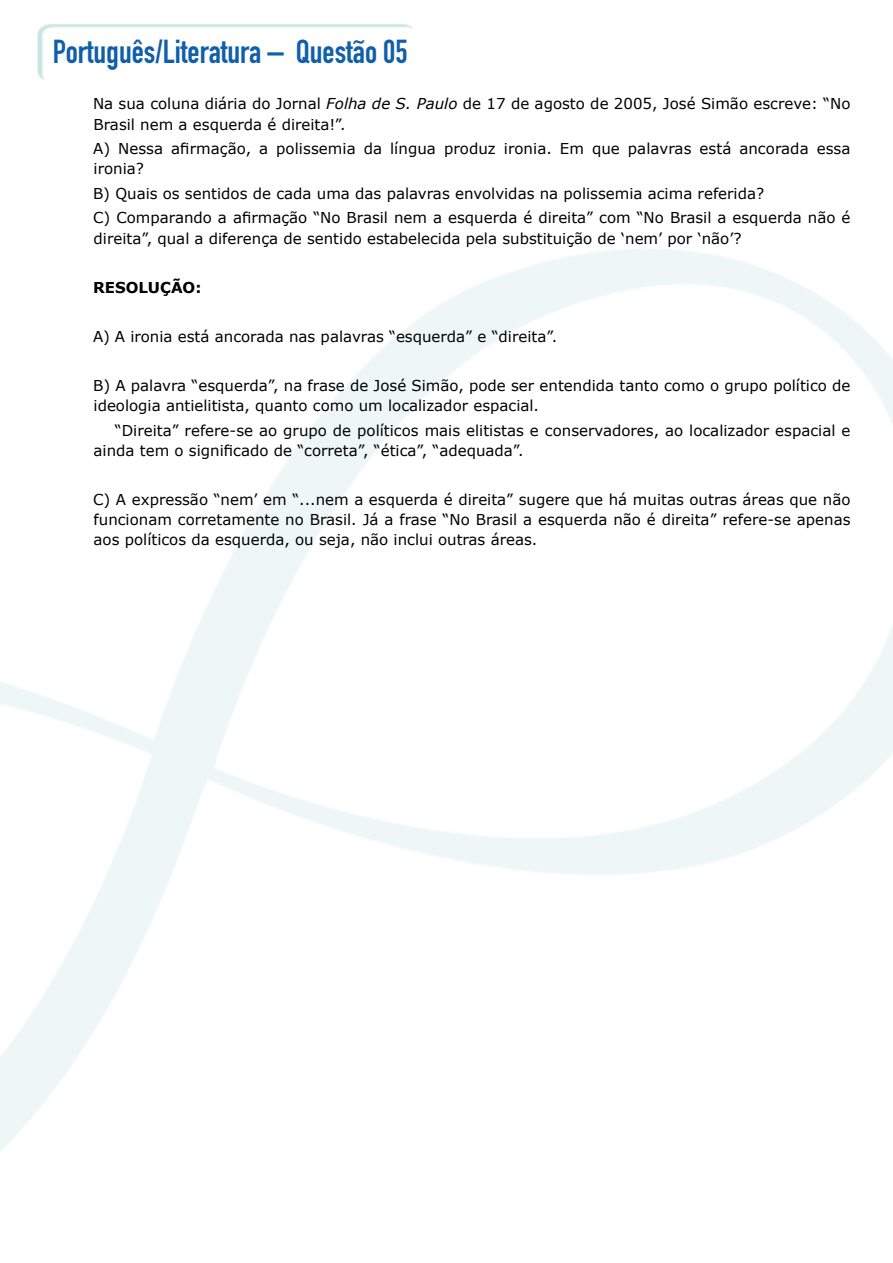
<style>
.page{position:relative;width:893px;height:1263px;background:#fff}
.page>*{position:absolute;margin:0;border:0;box-sizing:border-box;transform-origin:0 0}
.t1{font:32.7px "DIN Engschrift Std";color:#105faa}
.t2{font:15px/20.2px "Verdana";color:#000}
.t3{font:700 15px "Verdana";color:#000}
.s1{font-style:italic}
</style>
<div class="page">
<h1 class="t1" style="left:53px;top:33px;width:356px">Português/Literatura – Questão 05</h1>
<p class="t2" style="left:93px;top:93px;width:759px">Na sua coluna diária do Jornal <span class="s1">Folha de S. Paulo</span> de 17 de agosto de 2005, José Simão escreve: “No<br>Brasil nem a esquerda é direita!”.</p>
<p class="t2" style="left:93px;top:138px;width:759px">A) Nessa afirmação, a polissemia da língua produz ironia. Em que palavras está ancorada essa ironia?</p>
<p class="t2" style="left:93px;top:181px;width:759px;line-height:24.5px">B) Quais os sentidos de cada uma das palavras envolvidas na polissemia acima referida?<br>C) Comparando a afirmação “No Brasil nem a esquerda é direita” com “No Brasil a esquerda não é</p>
<p class="t2" style="left:94px;top:228px;width:649px">direita”, qual a diferença de sentido estabelecida pela substituição de ‘nem’ por ‘não’?</p>
<p class="t3" style="left:93px;top:278px;width:13px">RESOLUÇÃO</p>
<p class="t3" style="left:195px;top:278px;width:8px">:</p>
<p class="t2" style="left:93px;top:326px;width:466px">A) A ironia está ancorada nas palavras “esquerda” e “direita”.</p>
<p class="t2" style="left:93px;top:375px;width:759px">B) A palavra “esquerda”, na frase de José Simão, pode ser entendida tanto como o grupo político de ideologia antielitista, quanto como um localizador espacial.</p>
<p class="t2" style="left:94px;top:419px;width:758px;text-indent:21px">“Direita” refere-se ao grupo de políticos mais elitistas e conservadores, ao localizador espacial e ainda tem o significado de “correta”, “ética”, “adequada”.</p>
<p class="t2" style="left:93px;top:489px;width:759px;text-align:justify">C) A expressão “nem’ em “...nem a esquerda é direita” sugere que há muitas outras áreas que não funcionam corretamente no Brasil. Já a frase “No Brasil a esquerda não é direita” refere-se apenas aos políticos da esquerda, ou seja, não inclui outras áreas.</p>
</div>
